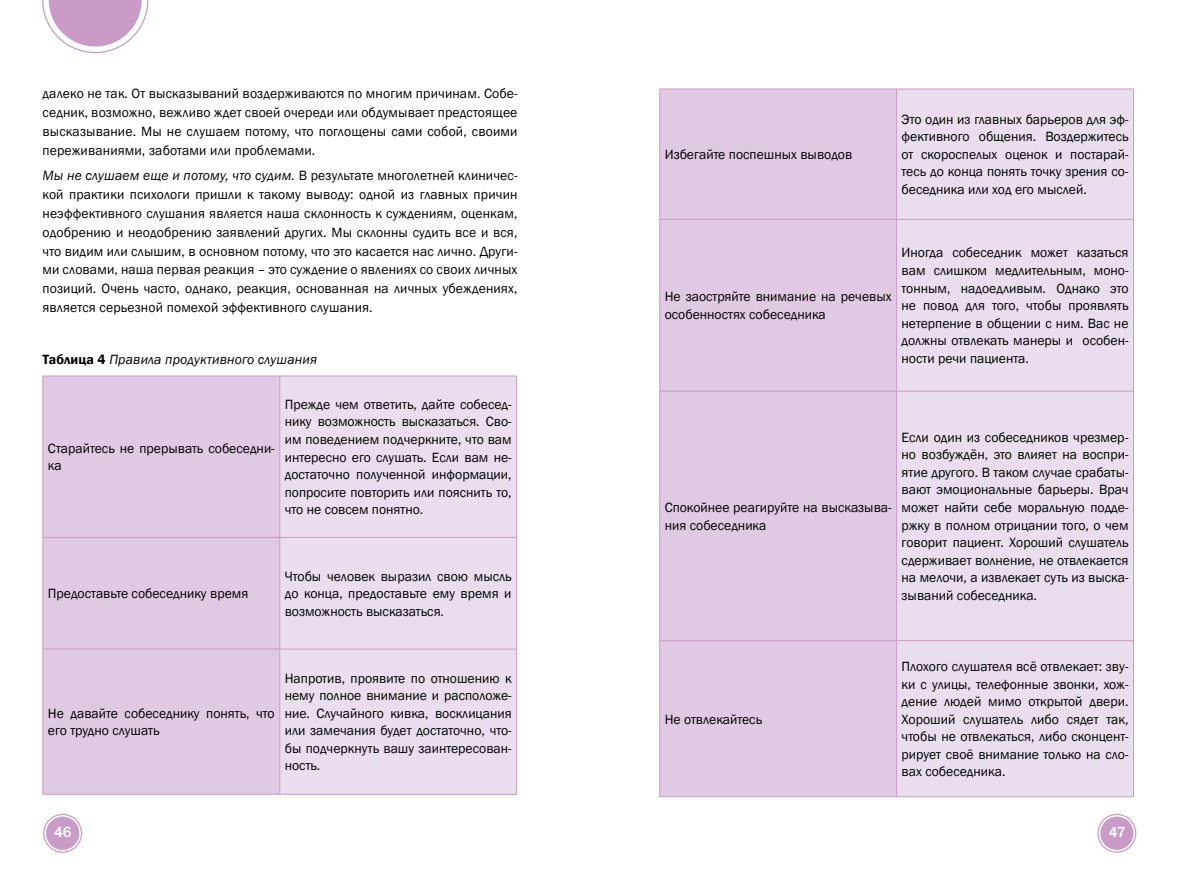
<style>
.page{position:relative;width:1177px;height:869px;background:#fff}
.page>*{position:absolute;margin:0;border:0;box-sizing:border-box;transform-origin:0 0}
.t1{font:500 15px "Franklin Gothic";color:#fff}
.t2{font:13.75px/17.5px "Franklin Gothic";color:#000;text-align:justify}
.t3{font:italic 13.75px "Franklin Gothic";letter-spacing:.01em;color:#000}
.s1{font-style:italic}
.s2{font-weight:600;font-style:normal}
</style>
<div class="page">
<svg style="left:42px;top:0;width:106px;height:53px"></svg>
<div style="left:46px;top:816px;width:33px;height:33px;background:#ca9bc7;border-radius:50%"></div>
<div style="left:43px;top:813px;width:39px;height:39px;border:1px solid #ca9bc7;border-radius:50%"></div>
<div style="left:1100px;top:816px;width:33px;height:33px;background:#ca9bc7;border-radius:50%"></div>
<div style="left:1097px;top:813px;width:39px;height:39px;border:1px solid #ca9bc7;border-radius:50%"></div>
<div style="left:44px;top:376px;width:235px;height:417px;background:#e0c9e2"></div>
<div style="left:280px;top:376px;width:236px;height:417px;background:#eadded"></div>
<hr style="left:43px;top:375px;width:237px;height:1px;background:#ca9bc7">
<hr style="left:43px;top:376px;width:1px;height:161px;background:#ca9bc7">
<hr style="left:280px;top:375px;width:237px;height:1px;background:#ca9bc7">
<hr style="left:279px;top:376px;width:1px;height:161px;background:#ca9bc7">
<hr style="left:516px;top:376px;width:1px;height:161px;background:#ca9bc7">
<hr style="left:43px;top:537px;width:237px;height:1px;background:#ca9bc7">
<hr style="left:43px;top:537px;width:1px;height:111px;background:#ca9bc7">
<hr style="left:280px;top:537px;width:237px;height:1px;background:#ca9bc7">
<hr style="left:279px;top:537px;width:1px;height:111px;background:#ca9bc7">
<hr style="left:516px;top:537px;width:1px;height:111px;background:#ca9bc7">
<hr style="left:43px;top:648px;width:237px;height:1px;background:#ca9bc7">
<hr style="left:43px;top:649px;width:1px;height:144px;background:#ca9bc7">
<hr style="left:280px;top:648px;width:237px;height:1px;background:#ca9bc7">
<hr style="left:279px;top:649px;width:1px;height:144px;background:#ca9bc7">
<hr style="left:516px;top:649px;width:1px;height:144px;background:#ca9bc7">
<hr style="left:43px;top:793px;width:237px;height:1px;background:#ca9bc7">
<hr style="left:280px;top:793px;width:237px;height:1px;background:#ca9bc7">
<div style="left:660px;top:90px;width:236px;height:706px;background:#e0c9e2"></div>
<div style="left:897px;top:90px;width:236px;height:706px;background:#eadded"></div>
<hr style="left:659px;top:89px;width:237px;height:1px;background:#ca9bc7">
<hr style="left:659px;top:89px;width:1px;height:130px;background:#ca9bc7">
<hr style="left:896px;top:89px;width:237px;height:1px;background:#ca9bc7">
<hr style="left:896px;top:89px;width:1px;height:130px;background:#ca9bc7">
<hr style="left:1133px;top:89px;width:1px;height:130px;background:#ca9bc7">
<hr style="left:659px;top:219px;width:237px;height:1px;background:#ca9bc7">
<hr style="left:659px;top:219px;width:1px;height:171px;background:#ca9bc7">
<hr style="left:896px;top:219px;width:237px;height:1px;background:#ca9bc7">
<hr style="left:896px;top:219px;width:1px;height:171px;background:#ca9bc7">
<hr style="left:1133px;top:219px;width:1px;height:171px;background:#ca9bc7">
<hr style="left:659px;top:390px;width:237px;height:1px;background:#ca9bc7">
<hr style="left:659px;top:391px;width:1px;height:249px;background:#ca9bc7">
<hr style="left:896px;top:390px;width:237px;height:1px;background:#ca9bc7">
<hr style="left:896px;top:391px;width:1px;height:249px;background:#ca9bc7">
<hr style="left:1133px;top:391px;width:1px;height:249px;background:#ca9bc7">
<hr style="left:659px;top:640px;width:237px;height:1px;background:#ca9bc7">
<hr style="left:659px;top:640px;width:1px;height:156px;background:#ca9bc7">
<hr style="left:896px;top:640px;width:237px;height:1px;background:#ca9bc7">
<hr style="left:896px;top:640px;width:1px;height:156px;background:#ca9bc7">
<hr style="left:1133px;top:640px;width:1px;height:156px;background:#ca9bc7">
<hr style="left:659px;top:796px;width:237px;height:1px;background:#ca9bc7">
<hr style="left:896px;top:796px;width:237px;height:1px;background:#ca9bc7">
<p class="t2" style="left:43px;top:85px;width:476px;line-height:18.8px">далеко не так. От высказываний воздерживаются по многим причинам. Собе&shy;седник, возможно, вежливо ждет своей очереди или обдумывает предстоящее высказывание. Мы не слушаем потому, что поглощены сами собой, своими переживаниями, заботами или проблемами.</p>
<p class="t2" style="left:43px;top:167px;width:476px;line-height:18.8px"><span class="s1">Мы не слушаем еще и потому, что судим.</span> В результате многолетней клиничес&shy;кой практики психологи пришли к такому выводу: одной из главных причин неэффективного слушания является наша склонность к суждениям, оценкам, одобрению и неодобрению заявлений других. Мы склонны судить все и вся, что видим или слышим, в основном потому, что это касается нас лично. Други&shy;ми словами, наша первая реакция – это суждение о явлениях со своих личных позиций. Очень часто, однако, реакция, основанная на личных убеждениях, является серьезной помехой эффективного слушания.</p>
<p class="t3" style="left:43px;top:350px;width:276px"><span class="s2">Таблица 4</span> Правила продуктивного слушания</p>
<p class="t2" style="left:48px;top:439px;width:228px">Старайтесь не прерывать собеседни&shy;ка</p>
<p class="t2" style="left:285px;top:396px;width:228px">Прежде чем ответить, дайте собесед&shy;нику возможность высказаться. Сво&shy;им поведением подчеркните, что вам интересно его слушать. Если вам не&shy;достаточно полученной информации, попросите повторить или пояснить то, что не совсем понятно.</p>
<p class="t2" style="left:48px;top:584px;width:202px">Предоставьте собеседнику время</p>
<p class="t2" style="left:285px;top:567px;width:228px">Чтобы человек выразил свою мысль до конца, предоставьте ему время и возможность высказаться.</p>
<p class="t2" style="left:48px;top:704px;width:228px">Не давайте собеседнику понять, что его трудно слушать</p>
<p class="t2" style="left:285px;top:669px;width:228px">Напротив, проявите по отношению к нему полное внимание и расположе&shy;ние. Случайного кивка, восклицания или замечания будет достаточно, что&shy;бы подчеркнуть вашу заинтересован&shy;ность.</p>
<p class="t2" style="left:664px;top:146px;width:189px">Избегайте поспешных выводов</p>
<p class="t2" style="left:901px;top:111px;width:228px">Это один из главных барьеров для эф&shy;фективного общения. Воздержитесь от скороспелых оценок и постарай&shy;тесь до конца понять точку зрения со&shy;беседника или ход его мыслей.</p>
<p class="t2" style="left:664px;top:288px;width:228px">Не заостряйте внимание на речевых особенностях собеседника</p>
<p class="t2" style="left:901px;top:244px;width:228px">Иногда собеседник может казаться вам слишком медлительным, моно&shy;тонным, надоедливым. Однако это не повод для того, чтобы проявлять нетерпение в общении с ним. Вас не должны отвлекать манеры и особен&shy;ности речи пациента.</p>
<p class="t2" style="left:664px;top:498px;width:228px">Спокойнее реагируйте на высказыва&shy;ния собеседника</p>
<p class="t2" style="left:901px;top:428px;width:228px">Если один из собеседников чрезмер&shy;но возбуждён, это влияет на воспри&shy;ятие другого. В таком случае срабаты&shy;вают эмоциональные барьеры. Врач может найти себе моральную подде&shy;ржку в полном отрицании того, о чем говорит пациент. Хороший слушатель сдерживает волнение, не отвлекается на мелочи, а извлекает суть из выска&shy;зываний собеседника.</p>
<p class="t2" style="left:664px;top:710px;width:99px">Не отвлекайтесь</p>
<p class="t2" style="left:901px;top:657px;width:228px">Плохого слушателя всё отвлекает: зву&shy;ки с улицы, телефонные звонки, хож&shy;дение людей мимо открытой двери.<br>Хороший слушатель либо сядет так, чтобы не отвлекаться, либо сконцент&shy;рирует своё внимание только на сло&shy;вах собеседника.</p>
<p class="t1" style="left:54px;top:822px;width:10px">46</p>
<p class="t1" style="left:1108px;top:822px;width:9px">47</p>
</div>
